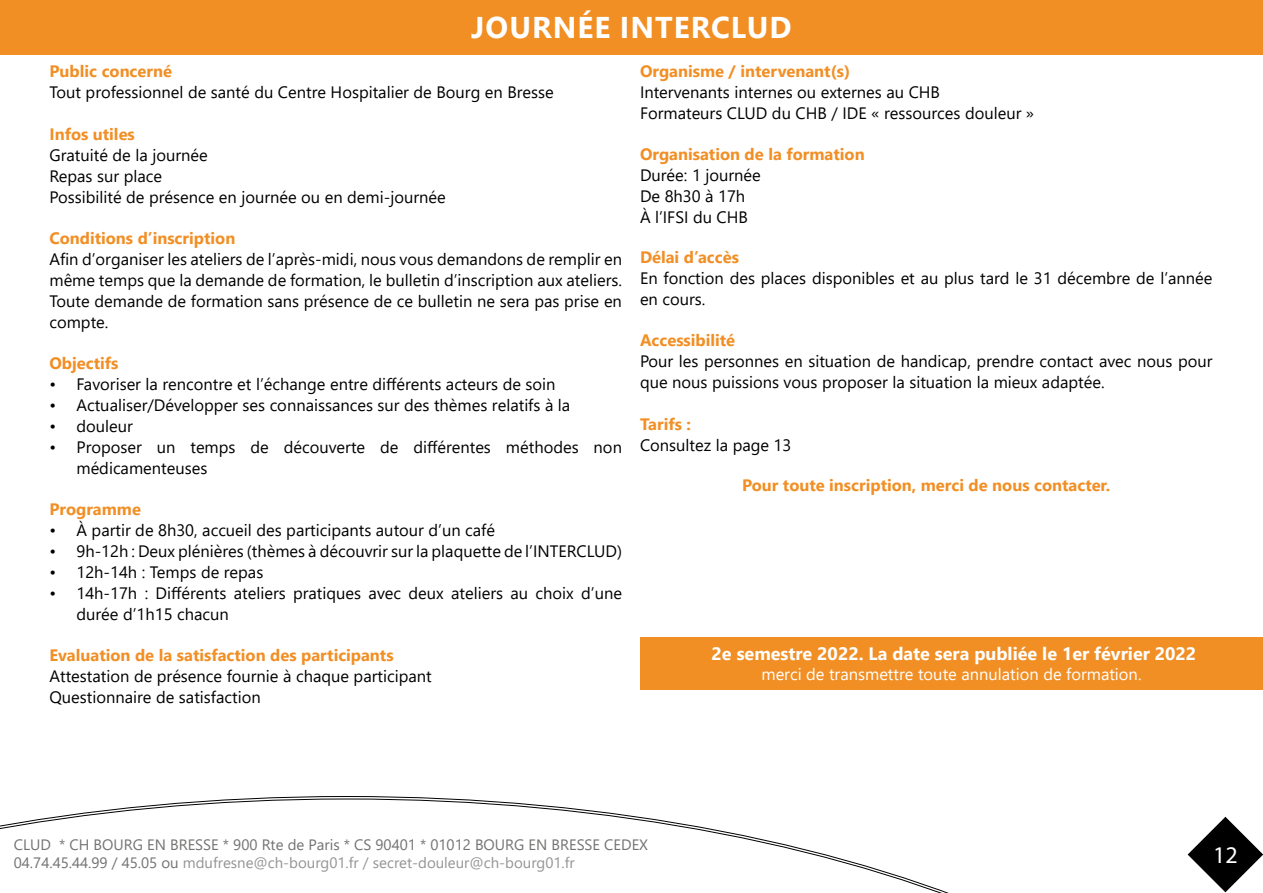
<style>
.page{position:relative;width:1263px;height:893px;background:#fff}
.page>*{position:absolute;margin:0;border:0;box-sizing:border-box;transform-origin:0 0}
.t1{font:700 30px "Segoe UI";letter-spacing:.035em;color:#fff}
.t2{font:24px "Myriad Pro";color:#fff}
.t3{font:700 18px "Segoe UI";color:#fff}
.t4{font:16.5px/21px "Segoe UI";color:#000}
.t5{font:700 16.5px "Segoe UI";color:#f18f25}
.t6{font:16.5px "Segoe UI";color:#fff}
.t7{font:15px/18px "Segoe UI";color:#727271}
.s1{color:#949494}
</style>
<div class="page">
<svg style="left:0;top:799px;width:1263px;height:94px"></svg>
<div style="left:0;top:0;width:1263px;height:54px;background:#f18f25"></div>
<div style="left:640px;top:637px;width:623px;height:53px;background:#f18f25"></div>
<h1 class="t1" style="left:471px;top:-1px;width:322px">JOURNÉE INTERCLUD</h1>
<p class="t5" style="left:49px;top:56px;width:124px">Public concerné</p>
<p class="t4" style="left:49px;top:80px;width:506px">Tout professionnel de santé du Centre Hospitalier de Bourg en Bresse</p>
<p class="t5" style="left:49px;top:118px;width:87px">Infos utiles</p>
<p class="t4" style="left:49px;top:143px;width:398px">Gratuité de la journée<br>Repas sur place<br>Possibilité de présence en journée ou en demi-journée</p>
<p class="t5" style="left:49px;top:222px;width:187px">Conditions d’inscription</p>
<p class="t4" style="left:49px;top:247px;width:574px;text-align:justify">Afin d’organiser les ateliers de l’après-midi, nous vous demandons de remplir en même temps que la demande de formation, le bulletin d’inscription aux ateliers.<br>Toute demande de formation sans présence de ce bulletin ne sera pas prise en compte.</p>
<p class="t5" style="left:49px;top:348px;width:70px">Objectifs</p>
<p class="t4" style="left:49px;top:372px;width:508px">• Favoriser la rencontre et l’échange entre différents acteurs de soin</p>
<p class="t4" style="left:49px;top:393px;width:522px">• Actualiser/Développer ses connaissances sur des thèmes relatifs à la</p>
<p class="t4" style="left:49px;top:414px;width:85px">• douleur</p>
<p class="t4" style="left:76px;top:435px;width:547px;text-indent:-27px">• Proposer un temps de découverte de différentes méthodes non médicamenteuses</p>
<p class="t5" style="left:49px;top:493px;width:93px">Programme</p>
<p class="t4" style="left:49px;top:518px;width:447px">• À partir de 8h30, accueil des participants autour d’un café</p>
<p class="t4" style="left:49px;top:540px;width:574px">• 9h-12h : Deux plénières (thèmes à découvrir sur la plaquette de l’INTERCLUD)</p>
<p class="t4" style="left:49px;top:560px;width:215px">• 12h-14h : Temps de repas</p>
<p class="t4" style="left:76px;top:581px;width:547px;text-indent:-27px">• 14h-17h : Différents ateliers pratiques avec deux ateliers au choix d’une durée d’1h15 chacun</p>
<p class="t5" style="left:49px;top:640px;width:346px">Evaluation de la satisfaction des participants</p>
<p class="t4" style="left:49px;top:664px;width:384px">Attestation de présence fournie à chaque participant<br>Questionnaire de satisfaction</p>
<p class="t5" style="left:640px;top:56px;width:212px">Organisme / intervenant(s)</p>
<p class="t4" style="left:640px;top:80px;width:396px">Intervenants internes ou externes au CHB<br>Formateurs CLUD du CHB / IDE « ressources douleur »</p>
<p class="t5" style="left:640px;top:139px;width:226px">Organisation de la formation</p>
<p class="t4" style="left:640px;top:163px;width:122px">Durée: 1 journée<br>De 8h30 à 17h<br>À l’IFSI du CHB</p>
<p class="t5" style="left:640px;top:241px;width:100px">Délai d’accès</p>
<p class="t4" style="left:640px;top:266px;width:574px">En fonction des places disponibles et au plus tard le 31 décembre de l’année en cours.</p>
<p class="t5" style="left:640px;top:325px;width:97px">Accessibilité</p>
<p class="t4" style="left:640px;top:349px;width:574px">Pour les personnes en situation de handicap, prendre contact avec nous pour que nous puissions vous proposer la situation la mieux adaptée.</p>
<p class="t5" style="left:640px;top:408px;width:53px">Tarifs :</p>
<p class="t4" style="left:640px;top:433px;width:153px">Consultez la page 13</p>
<p class="t5" style="left:742px;top:470px;width:370px">Pour toute inscription, merci de nous contacter.</p>
<p class="t3" style="left:712px;top:637px;width:486px">2e semestre 2022. La date sera publiée le 1er février 2022</p>
<p class="t6" style="left:761px;top:658px;width:382px">merci de transmettre toute annulation de formation.</p>
<p class="t7" style="left:14px;top:834px;width:636px">CLUD * CH BOURG EN BRESSE * 900 Rte de Paris * CS 90401 * 01012 BOURG EN BRESSE CEDEX<br>04.74.45.44.99 / 45.05 ou <span class="s1">mdufresne@ch-bourg01.fr / secret-douleur@ch-bourg01.fr</span></p>
<h2 class="t2" style="left:1213px;top:840px;width:26px">12</h2>
</div>
